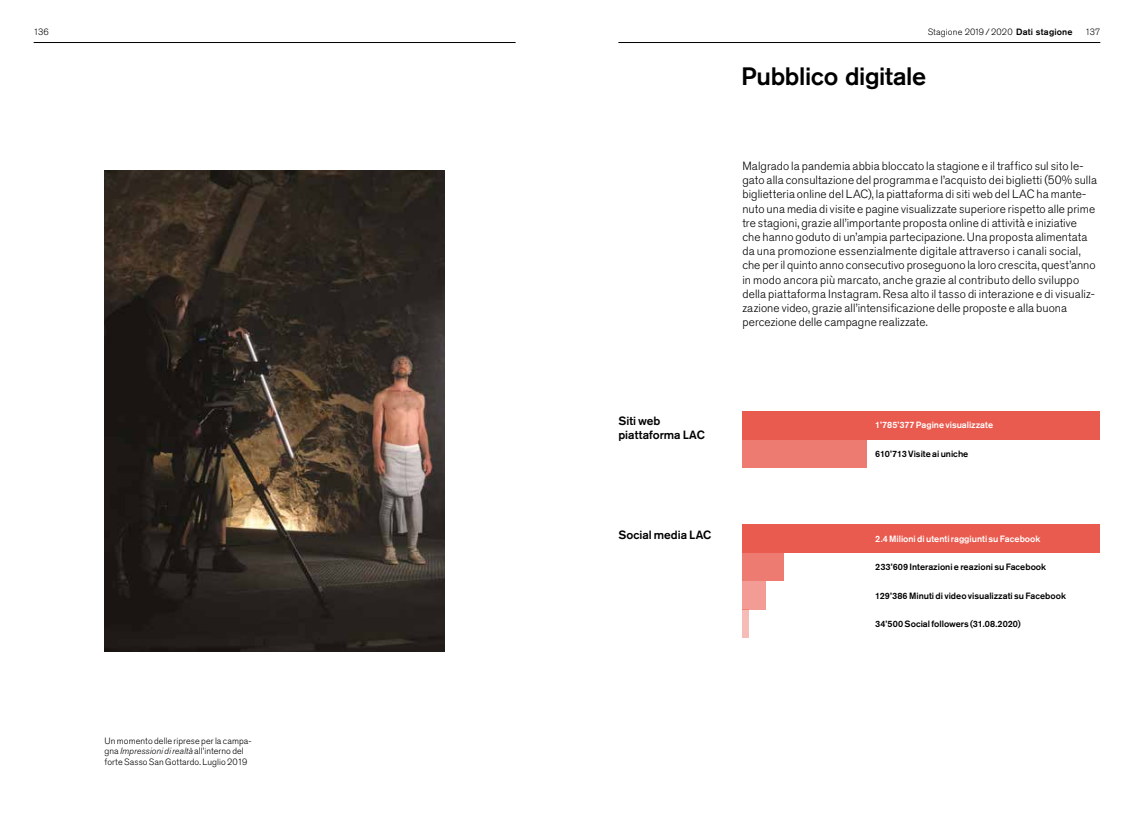
<style>
.page{position:relative;width:1134px;height:815px;background:#fff}
.page>*{position:absolute;margin:0;border:0;box-sizing:border-box;transform-origin:0 0}
.t1{font:500 25px "Akzidenz Grotesk Pro";letter-spacing:-.015em;color:#000}
.t2{font:300 11.88px/14.1px "Akzidenz Grotesk Pro";letter-spacing:.005em;color:#000}
.t3{font:500 11.88px/14.1px "Akzidenz Grotesk Pro";color:#000}
.t4{font:300 9px/10.6px "Akzidenz Grotesk Pro";letter-spacing:.005em;color:#000}
.t5{font:500 9px "Akzidenz Grotesk Pro";color:#000}
.t6{font:500 9px "Akzidenz Grotesk Pro";color:#fff}
.s1{font-weight:500}
.s2{font-style:italic}
</style>
<div class="page">
<hr style="left:34px;top:42px;width:482px;height:1px;background:#000">
<hr style="left:618px;top:42px;width:482px;height:1px;background:#000">
<img style="left:105px;top:170px;width:340px;height:482px">
<div style="left:742px;top:411px;width:358px;height:28px;background:#ea5b4f"></div>
<div style="left:742px;top:439px;width:124px;height:29px;background:#ee7b72"></div>
<div style="left:742px;top:524px;width:358px;height:29px;background:#ea5b4f"></div>
<div style="left:742px;top:609px;width:7px;height:29px;background:#f6bdb8"></div>
<div style="left:742px;top:553px;width:42px;height:28px;background:#ee7b72"></div>
<div style="left:742px;top:581px;width:24px;height:28px;background:#f29c95"></div>
<p class="t4" style="left:34px;top:27px;width:17px">136</p>
<p class="t4" style="left:928px;top:27px;width:146px">Stagione 2019 / 2020 <span class="s1">Dati stagione</span></p>
<p class="t4" style="left:1085px;top:27px;width:17px">137</p>
<h1 class="t1" style="left:741px;top:60px;width:187px">Pubblico digitale</h1>
<p class="t4" style="left:105px;top:735px;width:148px">Un momento delle riprese per la campa&shy;gna <span class="s2">Impressioni di realtà</span> all’interno del forte Sasso San Gottardo. Luglio 2019</p>
<p class="t2" style="left:742px;top:159px;width:356px">Malgrado la pandemia abbia bloccato la stagione e il traffico sul sito le&shy;gato alla consultazione del programma e l’acquisto dei biglietti (50% sulla biglietteria online del LAC), la piattaforma di siti web del LAC ha mante&shy;nuto una media di visite e pagine visualizzate superiore rispetto alle prime tre stagioni, grazie all’importante proposta online di attività e iniziative che hanno goduto di un’ampia partecipazione. Una proposta alimentata da una promozione essenzialmente digitale attraverso i canali social, che per il quinto anno consecutivo proseguono la loro crescita, quest’anno in modo ancora più marcato, anche grazie al contributo dello sviluppo della piattaforma Instagram. Resa alto il tasso di interazione e di visualiz&shy;zazione video, grazie all’intensificazione delle proposte e alla buona percezione delle campagne realizzate.</p>
<p class="t3" style="left:618px;top:414px;width:88px">Siti web piattaforma LAC</p>
<p class="t3" style="left:618px;top:527px;width:95px">Social media LAC</p>
<p class="t6" style="left:875px;top:419px;width:119px">1’785’377 Pagine visualizzate</p>
<p class="t5" style="left:875px;top:448px;width:95px">610’713 Visite ai uniche</p>
<p class="t6" style="left:875px;top:533px;width:167px">2.4 Milioni di utenti raggiunti su Facebook</p>
<p class="t5" style="left:875px;top:561px;width:172px">233’609 Interazioni e reazioni su Facebook</p>
<p class="t5" style="left:875px;top:590px;width:192px">129’386 Minuti di video visualizzati su Facebook</p>
<p class="t5" style="left:875px;top:618px;width:147px">34’500 Social followers (31.08.2020)</p>
</div>
